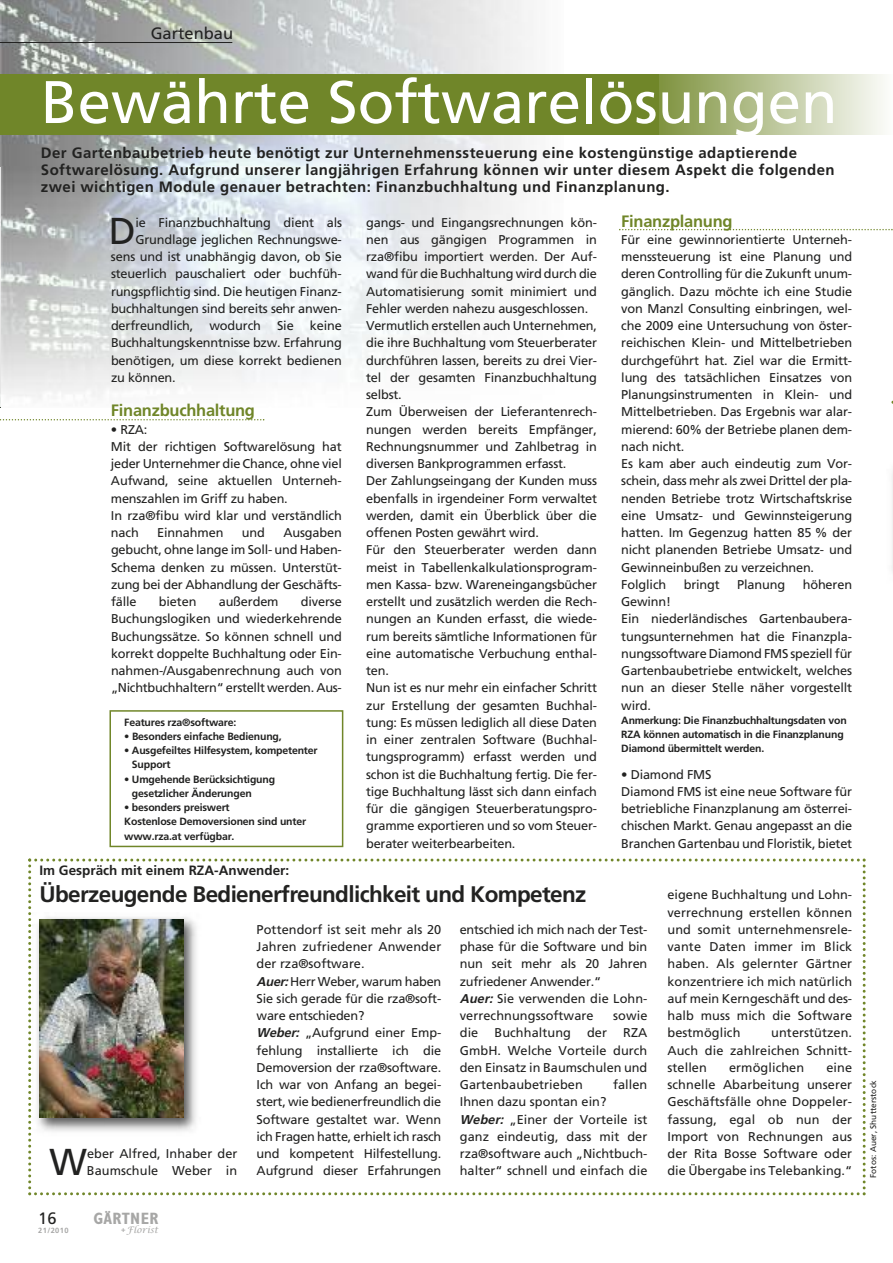
<style>
.page{position:relative;width:893px;height:1263px;background:#fff}
.page>*{position:absolute;margin:0;border:0;box-sizing:border-box;transform-origin:0 0}
.t1{font:60px "Frutiger";color:#fff}
.t2{font:37.5px "Frutiger";color:#222221}
.t3{font:700 22.5px "Frutiger";letter-spacing:-.03em;color:#222221}
.t4{font:700 16.5px "Frutiger";letter-spacing:-.015em;color:#708629}
.t5{font:16.5px "Frutiger";color:#222221}
.t6{font:700 condensed 16.5px "Gill Sans";letter-spacing:.02em;color:#a7a7a6}
.t7{font:700 15px/17.2px "Frutiger";letter-spacing:.03em;color:#222221}
.t8{font:700 13.5px "Frutiger";color:#222221}
.t9{font:12.75px/17.2px "Frutiger";letter-spacing:-.01em;color:#222221}
.t10{font:700 10.5px/14.2px "Frutiger";letter-spacing:-.015em;color:#222221}
.t11{font:italic 9px "Lucida Calligraphy";color:#a7a7a6}
.t12{font:8.25px "Frutiger";letter-spacing:.005em;color:#222221}
.t13{font:700 7.5px "Frutiger";letter-spacing:.055em;color:#a7a7a6}
.t14{font:6px "Frutiger";color:#a7a7a6}
.s1{font-weight:700;font-style:italic}
.s2{font-family:"Frutiger";font-weight:700;font-style:normal;font-size:7.5px}
</style>
<div class="page">
<img style="left:1px;top:0;width:532px;height:399px">
<div style="left:633px;top:74px;width:260px;height:61px;background:linear-gradient(to right,#71872a,#fcfdfb)"></div>
<div style="left:0;top:74px;width:659px;height:61px;background:#708629"></div>
<hr style="left:0;top:42px;width:232px;height:1px;background:#222221">
<img style="left:891px;top:472px;width:2px;height:100px">
<div style="left:109px;top:710px;width:234px;height:137px;border:2px solid #708629"></div>
<svg style="left:28px;top:858px;width:838px;height:337px"></svg>
<svg style="left:0;top:419px;width:264px;height:1px"></svg>
<svg style="left:619px;top:229px;width:274px;height:1px"></svg>
<p class="t5" style="left:151px;top:27px;width:84px">Gartenbau</p>
<h1 class="t1" style="left:41px;top:78px;width:798px">Bewährte Softwarelösungen</h1>
<p class="t7" style="left:41px;top:145px;width:795px">Der Gartenbaubetrieb heute benötigt zur Unternehmenssteuerung eine kostengünstige adaptierende<br>Softwarelösung. Aufgrund unserer langjährigen Erfahrung können wir unter diesem Aspekt die folgenden zwei wichtigen Module genauer betrachten: Finanzbuchhaltung und Finanzplanung.</p>
<h2 class="t2" style="left:109px;top:216px;width:29px">D</h2>
<p class="t9" style="left:136px;top:214px;width:208px">ie Finanzbuchhaltung dient als</p>
<p class="t9" style="left:135px;top:232px;width:208px">Grundlage jeglichen Rechnungswe-</p>
<p class="t9" style="left:111px;top:249px;width:232px">sens und ist unabhängig davon, ob Sie</p>
<p class="t9" style="left:111px;top:266px;width:232px">steuerlich pauschaliert oder buchfüh-</p>
<p class="t9" style="left:111px;top:283px;width:232px">rungspflichtig sind. Die heutigen Finanz-</p>
<p class="t9" style="left:111px;top:301px;width:232px">buchhaltungen sind bereits sehr anwen-</p>
<p class="t9" style="left:111px;top:318px;width:84px">derfreundlich,</p>
<p class="t9" style="left:209px;top:318px;width:53px">wodurch</p>
<p class="t9" style="left:277px;top:318px;width:18px">Sie</p>
<p class="t9" style="left:111px;top:318px;width:232px;text-align:justify;text-indent:199px">keine Buchhaltungskenntnisse bzw. Erfahrung benötigen, um diese korrekt bedienen zu können.</p>
<p class="t4" style="left:111px;top:404px;width:146px">Finanzbuchhaltung</p>
<p class="t9" style="left:111px;top:421px;width:232px">• RZA:<br>Mit der richtigen Softwarelösung hat jeder Unternehmer die Chance, ohne viel<br>Aufwand, seine aktuellen Unterneh&shy;menszahlen im Griff zu haben.<br>In rza®fibu wird klar und verständlich nach</p>
<p class="t9" style="left:111px;top:525px;width:232px;text-align:justify;text-indent:172px">Ausgaben gebucht, ohne lange im Soll- und Haben-Schema denken zu müssen. Unterstüt&shy;zung bei der Abhandlung der Geschäfts&shy;fälle</p>
<p class="t9" style="left:157px;top:525px;width:68px">Einnahmen</p>
<p class="t9" style="left:242px;top:525px;width:25px">und</p>
<p class="t9" style="left:159px;top:594px;width:39px">bieten</p>
<p class="t9" style="left:219px;top:594px;width:61px">außerdem</p>
<p class="t9" style="left:111px;top:594px;width:232px;text-align:justify;text-indent:190px">diverse Buchungslogiken und wiederkehrende Buchungssätze. So können schnell und korrekt doppelte Buchhaltung oder Ein&shy;nahmen-/Ausgabenrechnung auch von „Nichtbuchhaltern“ erstellt werden. Aus-</p>
<p class="t10" style="left:124px;top:716px;width:114px">Features rza®software:</p>
<p class="t10" style="left:124px;top:730px;width:159px">• Besonders einfache Bedienung,</p>
<p class="t10" style="left:132px;top:744px;width:187px;text-indent:-8px">• Ausgefeiltes Hilfesystem, kompetenter<br>Support</p>
<p class="t10" style="left:132px;top:773px;width:145px;text-indent:-8px">• Umgehende Berücksichtigung gesetzlicher Änderungen</p>
<p class="t10" style="left:124px;top:801px;width:183px">• besonders preiswert<br>Kostenlose Demoversionen sind unter www.rza.at verfügbar.</p>
<p class="t9" style="left:366px;top:214px;width:232px">gangs- und Eingangsrechnungen kön&shy;nen aus gängigen Programmen in rza®fibu importiert werden. Der Auf&shy;wand für die Buchhaltung wird durch die Automatisierung somit minimiert und Fehler werden nahezu ausgeschlossen.<br>Vermutlich erstellen auch Unternehmen, die ihre Buchhaltung vom Steuerberater durchführen lassen, bereits zu drei Vier&shy;tel der gesamten Finanzbuchhaltung selbst.<br>Zum Überweisen der Lieferantenrech&shy;nungen werden bereits Empfänger, Rechnungsnummer und Zahlbetrag in diversen Bankprogrammen erfasst.<br>Der Zahlungseingang der Kunden muss ebenfalls in irgendeiner Form verwaltet werden, damit ein Überblick über die offenen Posten gewährt wird.<br>Für den Steuerberater werden dann meist in Tabellenkalkulationsprogram&shy;men Kassa- bzw. Wareneingangsbücher erstellt und zusätzlich werden die Rech&shy;nungen an Kunden erfasst, die wiede&shy;rum bereits sämtliche Informationen für eine automatische Verbuchung enthal&shy;ten.<br>Nun ist es nur mehr ein einfacher Schritt zur Erstellung der gesamten Buchhal&shy;tung: Es müssen lediglich all diese Daten in einer zentralen Software (Buchhal&shy;tungsprogramm) erfasst werden und schon ist die Buchhaltung fertig. Die fer&shy;tige Buchhaltung lässt sich dann einfach für die gängigen Steuerberatungspro&shy;gramme exportieren und so vom Steuer&shy;berater weiterbearbeiten.</p>
<p class="t4" style="left:621px;top:214px;width:113px">Finanzplanung</p>
<p class="t9" style="left:621px;top:232px;width:232px">Für eine gewinnorientierte Unterneh&shy;menssteuerung ist eine Planung und deren Controlling für die Zukunft unum&shy;gänglich. Dazu möchte ich eine Studie von Manzl Consulting einbringen, wel&shy;che 2009 eine Untersuchung von öster&shy;reichischen Klein- und Mittelbetrieben durchgeführt hat. Ziel war die Ermitt&shy;lung des tatsächlichen Einsatzes von Planungsinstrumenten in Klein- und Mittelbetrieben. Das Ergebnis war alar&shy;mierend: 60% der Betriebe planen dem&shy;nach nicht.<br>Es kam aber auch eindeutig zum Vor&shy;schein, dass mehr als zwei Drittel der pla&shy;nenden Betriebe trotz Wirtschaftskrise eine Umsatz- und Gewinnsteigerung hatten. Im Gegenzug hatten 85 % der nicht planenden Betriebe Umsatz- und Gewinneinbußen zu verzeichnen.<br>Folglich</p>
<p class="t9" style="left:684px;top:577px;width:38px">bringt</p>
<p class="t9" style="left:737px;top:577px;width:50px">Planung</p>
<p class="t9" style="left:803px;top:577px;width:51px">höheren</p>
<p class="t9" style="left:621px;top:594px;width:232px">Gewinn!<br>Ein niederländisches Gartenbaubera&shy;tungsunternehmen hat die Finanzpla&shy;nungssoftware Diamond FMS speziell für<br>Gartenbaubetriebe entwickelt, welches nun an dieser Stelle näher vorgestellt wird.</p>
<p class="t10" style="left:621px;top:714px;width:227px">Anmerkung: Die Finanzbuchhaltungsdaten von<br>RZA können automatisch in die Finanzplanung<br>Diamond übermittelt werden.</p>
<p class="t9" style="left:621px;top:766px;width:232px">• Diamond FMS<br>Diamond FMS ist eine neue Software für betriebliche Finanzplanung am österrei&shy;chischen Markt. Genau angepasst an die Branchen Gartenbau und Floristik, bietet</p>
<p class="t8" style="left:39px;top:865px;width:251px">Im Gespräch mit einem RZA-Anwender:</p>
<h3 class="t3" style="left:39px;top:885px;width:549px">Überzeugende Bedienerfreundlichkeit und Kompetenz</h3>
<p class="t9" style="left:257px;top:922px;width:186px">Pottendorf ist seit mehr als 20<br>Jahren zufriedener Anwender der rza®software.<br><span class="s1">Auer:</span>Herr Weber, warum haben<br>Sie sich gerade für die rza®soft&shy;ware entschieden?<br><span class="s1">Weber:</span> „Aufgrund einer Emp&shy;fehlung installierte ich die<br>Demoversion der rza®software.<br>Ich war von Anfang an begei&shy;stert, wie bedienerfreundlich die<br>Software gestaltet war. Wenn ich Fragen hatte, erhielt ich rasch und kompetent Hilfestellung.<br>Aufgrund dieser Erfahrungen</p>
<p class="t9" style="left:460px;top:922px;width:189px">entschied ich mich nach der Test&shy;phase für die Software und bin nun seit mehr als 20 Jahren zufriedener Anwender.“<br><span class="s1">Auer:</span> Sie verwenden die Lohn&shy;verrechnungssoftware</p>
<p class="t9" style="left:613px;top:1008px;width:36px">sowie</p>
<p class="t9" style="left:460px;top:1025px;width:20px">die</p>
<p class="t9" style="left:494px;top:1025px;width:78px">Buchhaltung</p>
<p class="t9" style="left:587px;top:1025px;width:21px">der</p>
<p class="t9" style="left:460px;top:1025px;width:189px;text-align:justify;text-indent:163px">RZA GmbH. Welche Vorteile durch den Einsatz in Baumschulen und Gartenbaubetrieben</p>
<p class="t9" style="left:613px;top:1077px;width:36px">fallen</p>
<p class="t9" style="left:460px;top:1094px;width:189px">Ihnen dazu spontan ein?<br><span class="s1">Weber:</span> „Einer der Vorteile ist ganz eindeutig, dass mit der rza®software auch „Nichtbuch&shy;halter“ schnell und einfach die</p>
<h2 class="t2" style="left:50px;top:1147px;width:39px">W</h2>
<p class="t9" style="left:87px;top:1146px;width:152px">eber Alfred, Inhaber der<br>Baumschule Weber in</p>
<p class="t14" style="left:105px;top:1209px;width:7px">••</p>
<p class="t5" style="left:38px;top:1212px;width:20px">16</p>
<p class="t6" style="left:94px;top:1212px;width:66px">GARTNER</p>
<p class="t13" style="left:38px;top:1228px;width:32px">21/2010</p>
<p class="t11" style="left:121px;top:1224px;width:39px"><span class="s2">+</span>Florist</p>
<p class="t9" style="left:667px;top:887px;width:186px;text-align:justify">eigene Buchhaltung und Lohn&shy;verrechnung erstellen können und somit unternehmensrele&shy;vante Daten immer im Blick haben. Als gelernter Gärtner konzentriere ich mich natürlich auf mein Kerngeschäft und des&shy;halb muss mich die Software bestmöglich</p>
<p class="t9" style="left:667px;top:1025px;width:186px;text-align:justify;text-indent:104px">unterstützen.<br>Auch die zahlreichen Schnitt&shy;stellen</p>
<p class="t9" style="left:729px;top:1060px;width:77px">ermöglichen</p>
<p class="t9" style="left:667px;top:1060px;width:186px;text-align:justify;text-indent:159px">eine schnelle Abarbeitung unserer Geschäftsfälle ohne Doppeler&shy;fassung, egal ob nun der Import von Rechnungen aus der Rita Bosse Software oder die Übergabe ins Telebanking.“</p>
<p class="t12" style="left:870px;top:1178px;width:99px;rotate:-90deg">Fotos: Auer, Shutterstock</p>
</div>
